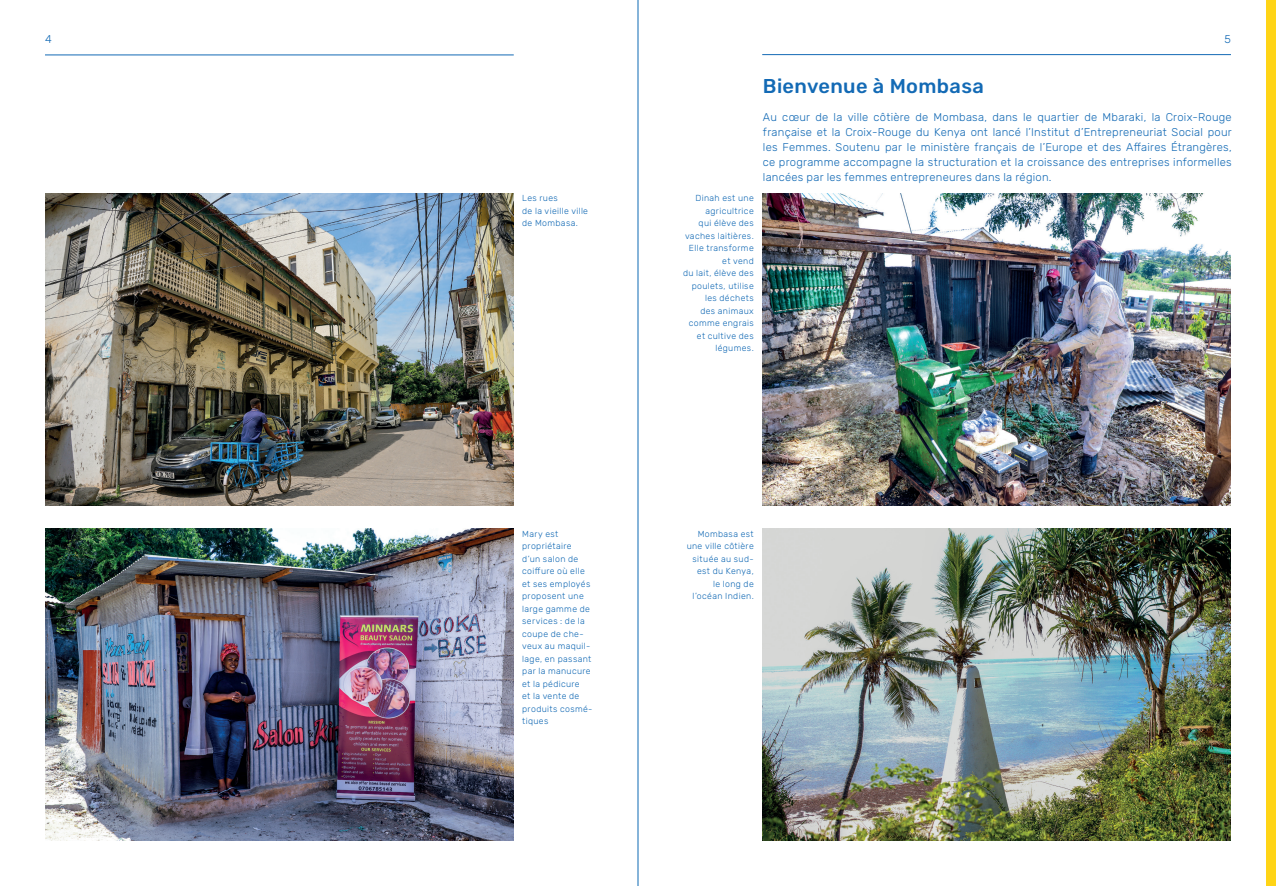
<style>
.page{position:relative;width:1276px;height:886px;background:#fff}
.page>*{position:absolute;margin:0;border:0;box-sizing:border-box;transform-origin:0 0}
.t1{font:500 20px "Rubik";letter-spacing:.015em;color:#136ab5}
.t2{font:300 11.25px/15px "Rubik";letter-spacing:.02em;color:#136ab5;text-align:justify}
.t3{font:300 8.75px/12.5px "Rubik";letter-spacing:.04em;color:#136ab5;text-align:right}
</style>
<div class="page">
<img style="left:762px;top:193px;width:469px;height:313px">
<img style="left:45px;top:528px;width:469px;height:313px">
<img style="left:45px;top:193px;width:469px;height:313px">
<img style="left:762px;top:528px;width:469px;height:313px">
<div style="left:1266px;top:0;width:10px;height:886px;background:#ffd416"></div>
<hr style="left:45px;top:55px;width:469px;height:1px;background:#136ab5">
<hr style="left:762px;top:54px;width:469px;height:1px;background:#136ab5">
<hr style="left:638px;top:0;width:1px;height:886px;background:#0f6ab4">
<p class="t2" style="left:45px;top:32px;width:8px">4</p>
<p class="t2" style="left:1224px;top:32px;width:8px">5</p>
<p class="t1" style="left:763px;top:75px;width:223px">Bienvenue à Mombasa</p>
<p class="t2" style="left:763px;top:110px;width:470px">Au cœur de la ville côtière de Mombasa, dans le quartier de Mbaraki, la Croix-Rouge française et la Croix-Rouge du Kenya ont lancé l’Institut d’Entrepreneuriat Social pour les Femmes. Soutenu par le ministère français de l’Europe et des Affaires Étrangères, ce programme accompagne la structuration et la croissance des entreprises informelles lancées par les femmes entrepreneures dans la région.</p>
<p class="t3" style="left:522px;top:192px;width:37px">Les rues</p>
<p class="t3" style="left:522px;top:205px;width:67px">de la vieille ville</p>
<p class="t3" style="left:522px;top:217px;width:57px">de Mombasa.</p>
<p class="t3" style="left:685px;top:192px;width:70px">Dinah est une agricultrice<br>qui élève des vaches laitières.</p>
<p class="t3" style="left:689px;top:242px;width:66px">Elle transforme et vend</p>
<p class="t3" style="left:683px;top:267px;width:72px">du lait, élève des poulets, utilise les déchets<br>des animaux comme engrais et cultive des légumes.</p>
<p class="t3" style="left:522px;top:528px;width:72px;text-align:left">Mary est propriétaire<br>d’un salon de coiffure où elle et ses employés proposent une large gamme de services : de la coupe de che&shy;veux au maquil&shy;lage, en passant par la manucure et la pédicure<br>et la vente de produits cosmé&shy;tiques</p>
<p class="t3" style="left:686px;top:528px;width:69px">Mombasa est une ville côtière située au sud&shy;est du Kenya,<br>le long de l’océan Indien.</p>
</div>
